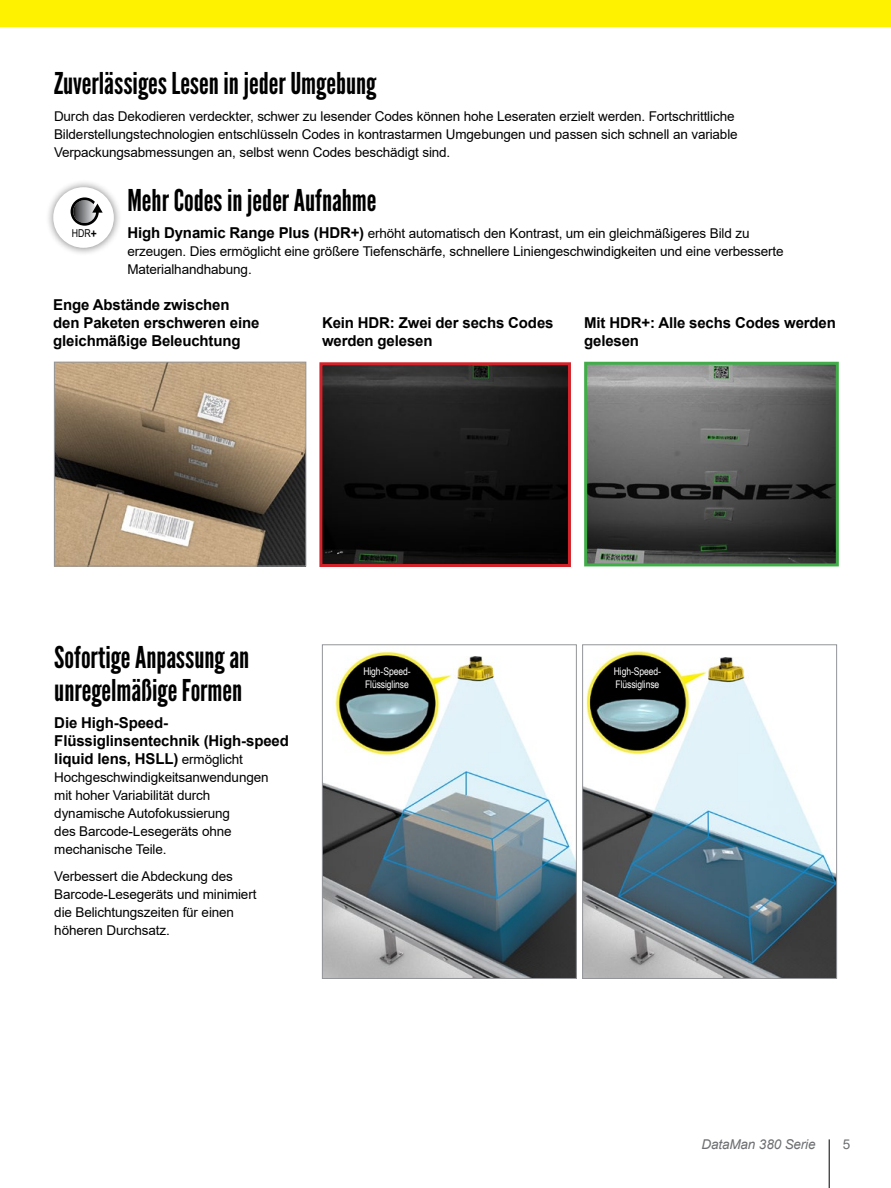
<style>
.page{position:relative;width:891px;height:1188px;background:#fff}
.page>*{position:absolute;margin:0;border:0;box-sizing:border-box;transform-origin:0 0}
.t1{font:30px/33px "League Gothic";color:#000}
.t2{font:700 15px/18px "Arial";letter-spacing:-.01em;color:#000}
.t3{font:13.5px/18px "Arial";letter-spacing:-.01em;color:#000}
.t4{font:italic 13.5px "Arial";letter-spacing:-.01em;color:#6d6e71}
.t5{font:13.5px "Arial";color:#6d6e71}
.t6{font:10.8px "Arial Narrow";color:#000}
.t7{font:10.5px/13.5px "Arial Narrow";letter-spacing:-.01em;color:#fff}
.s1{font-weight:700;font-size:12.6px}
.s2{font-weight:700;font-size:15px}
.s3{font-weight:400;font-size:13.5px}
</style>
<div class="page">
<div style="left:45px;top:178px;width:78px;height:78px;background:#000;opacity:.5"></div>
<div style="left:53px;top:187px;width:61px;height:61px;background:#fff;border-radius:50%"></div>
<svg style="left:71px;top:197px;width:32px;height:29px"></svg>
<img style="left:588px;top:366px;width:247px;height:196px">
<div style="left:584px;top:362px;width:255px;height:204px;border:3px solid #41ad49"></div>
<img style="left:323px;top:366px;width:244px;height:197px">
<div style="left:319px;top:362px;width:252px;height:205px;border:3px solid #d2232a"></div>
<img style="left:56px;top:364px;width:248px;height:200px">
<div style="left:54px;top:362px;width:252px;height:204px;border:1px solid #939598"></div>
<img style="left:324px;top:651px;width:251px;height:326px">
<div style="left:322px;top:644px;width:255px;height:335px;border:1px solid #939598"></div>
<img style="left:584px;top:650px;width:251px;height:327px">
<div style="left:582px;top:644px;width:255px;height:335px;border:1px solid #939598"></div>
<hr style="left:829px;top:1139px;width:1px;height:49px;background:#000">
<div style="left:0;top:0;width:891px;height:27px;background:#fff200"></div>
<h1 class="t1" style="left:54px;top:67px;width:324px">Zuverlässiges Lesen in jeder Umgebung</h1>
<p class="t3" style="left:54px;top:107px;width:685px">Durch das Dekodieren verdeckter, schwer zu lesender Codes können hohe Leseraten erzielt werden. Fortschrittliche<br>Bilderstellungstechnologien entschlüsseln Codes in kontrastarmen Umgebungen und passen sich schnell an variable<br>Verpackungsabmessungen an, selbst wenn Codes beschädigt sind.</p>
<p class="t6" style="left:72px;top:226px;width:27px">HDR<span class="s1">+</span></p>
<h1 class="t1" style="left:127px;top:184px;width:251px">Mehr Codes in jeder Aufnahme</h1>
<p class="t3" style="left:127px;top:224px;width:658px"><span class="s2">High Dynamic Range Plus (HDR+)</span> erhöht automatisch den Kontrast, um ein gleichmäßigeres Bild zu erzeugen. Dies ermöglicht eine größere Tiefenschärfe, schnellere Liniengeschwindigkeiten und eine verbesserte<br>Materialhandhabung.</p>
<p class="t2" style="left:53px;top:296px;width:208px">Enge Abstände zwischen den Paketen erschweren eine gleichmäßige Beleuchtung</p>
<p class="t2" style="left:322px;top:314px;width:233px">Kein HDR: Zwei der sechs Codes werden gelesen</p>
<p class="t2" style="left:584px;top:314px;width:253px">Mit HDR+: Alle sechs Codes werden gelesen</p>
<h1 class="t1" style="left:54px;top:641px;width:196px">Sofortige Anpassung an unregelmäßige Formen</h1>
<p class="t2" style="left:54px;top:714px;width:236px">Die High-Speed-<br>Flüssiglinsentechnik (High-speed liquid lens, HSLL) <span class="s3">ermöglicht</span></p>
<p class="t3" style="left:54px;top:768px;width:216px">Hochgeschwindigkeitsanwendungen mit hoher Variabilität durch dynamische Autofokussierung<br>des Barcode-Lesegeräts ohne mechanische Teile.</p>
<p class="t3" style="left:54px;top:867px;width:204px">Verbessert die Abdeckung des<br>Barcode-Lesegeräts und minimiert die Belichtungszeiten für einen höheren Durchsatz.</p>
<p class="t7" style="left:363px;top:664px;width:49px">High-Speed-<br>Flüssiglinse</p>
<p class="t7" style="left:614px;top:664px;width:49px">High-Speed-<br>Flüssiglinse</p>
<p class="t4" style="left:702px;top:1136px;width:116px">DataMan 380 Serie</p>
<p class="t5" style="left:843px;top:1135px;width:9px">5</p>
</div>
